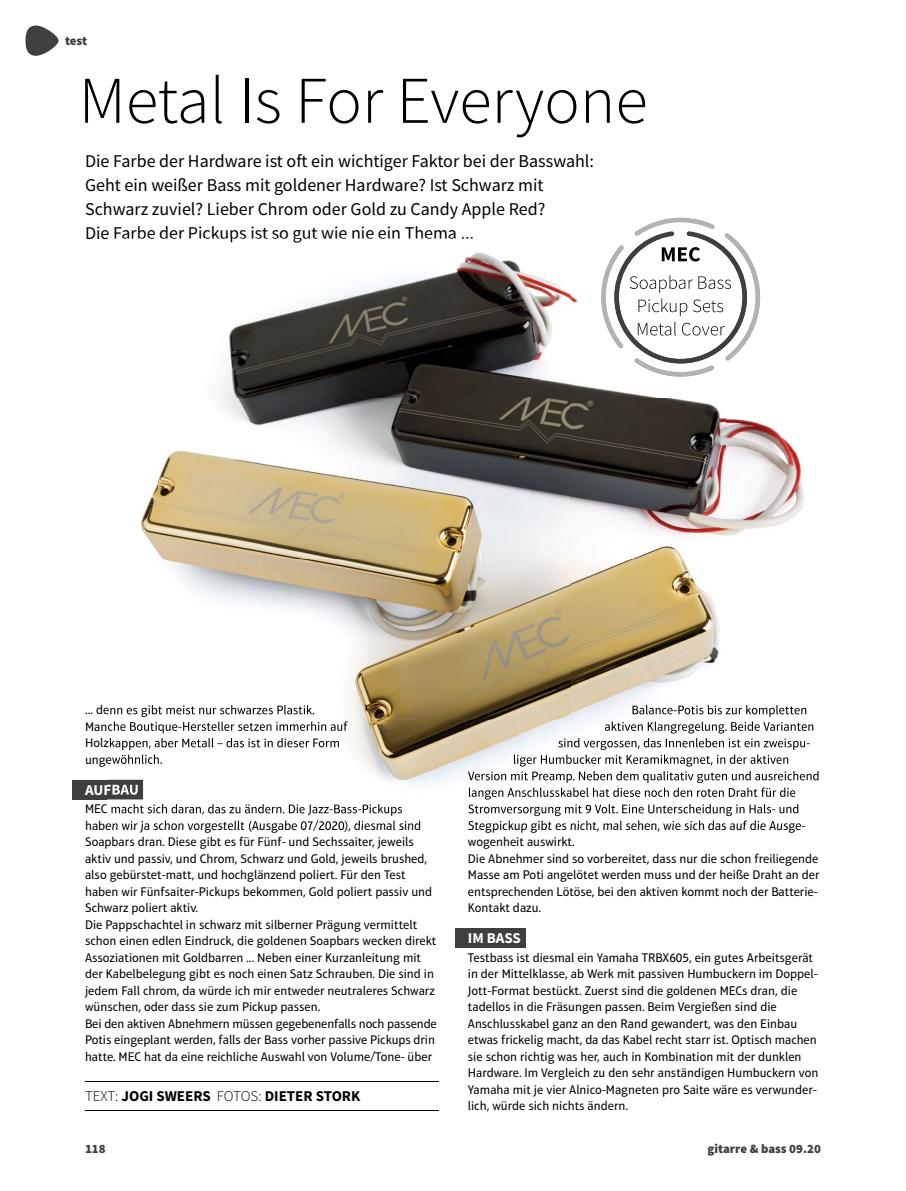
<style>
.page{position:relative;width:906px;height:1191px;background:#fff}
.page>*{position:absolute;margin:0;border:0;box-sizing:border-box;transform-origin:0 0}
.t1{font:300 66.75px "Source Sans Pro";color:#000}
.t2{font:18px/24px "Source Sans Pro";color:#000}
.t3{font:700 15px "Source Sans Pro";color:#000}
.t4{font:700 15px "Source Sans Pro";color:#fff}
.t5{font:12.75px/16.5px "Aptifer Sans LT Pro";color:#000}
.t6{font:900 12.75px "Source Sans Pro";color:#3f3f3e}
.s1{font-weight:300}
</style>
<div class="page">
<div style="left:72px;top:779px;width:71px;height:20px;background:#3f3f3e"></div>
<hr style="left:85px;top:1081px;width:353px;height:1px;background:#000">
<hr style="left:85px;top:1109px;width:353px;height:1px;background:#000">
<div style="left:455px;top:928px;width:70px;height:19px;background:#3f3f3e"></div>
<svg style="left:634px;top:218px;width:101px;height:21px"></svg>
<img style="left:219px;top:279px;width:197px;height:120px">
<img style="left:416px;top:252px;width:261px;height:147px">
<img style="left:726px;top:294px;width:78px;height:523px">
<img style="left:140px;top:399px;width:586px;height:320px">
<img style="left:349px;top:719px;width:170px;height:81px">
<img style="left:519px;top:719px;width:204px;height:98px">
<img style="left:107px;top:779px;width:36px;height:16px">
<img style="left:107px;top:705px;width:207px;height:12px">
<img style="left:107px;top:721px;width:241px;height:12px">
<img style="left:107px;top:738px;width:232px;height:12px">
<img style="left:107px;top:754px;width:55px;height:10px">
<img style="left:107px;top:784px;width:31px;height:10px">
<img style="left:107px;top:804px;width:295px;height:12px">
<img style="left:107px;top:820px;width:314px;height:6px">
<img style="left:230px;top:239px;width:72px;height:4px">
<img style="left:632px;top:705px;width:175px;height:12px">
<img style="left:605px;top:721px;width:209px;height:12px">
<img style="left:558px;top:738px;width:252px;height:12px">
<img style="left:514px;top:754px;width:274px;height:12px">
<img style="left:468px;top:771px;width:351px;height:12px">
<img style="left:469px;top:787px;width:327px;height:12px">
<img style="left:468px;top:804px;width:331px;height:12px">
<img style="left:468px;top:820px;width:337px;height:6px">
<img style="left:614px;top:239px;width:133px;height:124px">
<img style="left:601px;top:245px;width:23px;height:103px">
<img style="left:634px;top:358px;width:80px;height:19px">
<img style="left:725px;top:239px;width:35px;height:122px">
<img style="left:662px;top:247px;width:43px;height:14px">
<img style="left:629px;top:275px;width:103px;height:18px">
<img style="left:638px;top:298px;width:86px;height:18px">
<img style="left:638px;top:322px;width:87px;height:13px">
<svg style="left:26px;top:26px;width:33px;height:30px"></svg>
<p class="t6" style="left:65px;top:32px;width:24px">test</p>
<h1 class="t1" style="left:79px;top:60px;width:570px">Metal Is For Everyone</h1>
<p class="t2" style="left:85px;top:148px;width:510px">Die Farbe der Hardware ist oft ein wichtiger Faktor bei der Basswahl:<br>Geht ein weißer Bass mit goldener Hardware? Ist Schwarz mit Schwarz zuviel? Lieber Chrom oder Gold zu Candy Apple Red?<br>Die Farbe der Pickups ist so gut wie nie ein Thema ...</p>
<p class="t4" style="left:85px;top:779px;width:55px">AUFBAU</p>
<p class="t5" style="left:85px;top:817px;width:353px">haben wir ja schon vorgestellt (Ausgabe 07/2020), diesmal sind Soapbars dran. Diese gibt es für Fünf- und Sechssaiter, jeweils aktiv und passiv, und Chrom, Schwarz und Gold, jeweils brushed, also gebürstet-matt, und hochglänzend poliert. Für den Test haben wir Fünfsaiter-Pickups bekommen, Gold poliert passiv und Schwarz poliert aktiv.<br>Die Pappschachtel in schwarz mit silberner Prägung vermittelt schon einen edlen Eindruck, die goldenen Soapbars wecken direkt Assoziationen mit Goldbarren ... Neben einer Kurzanleitung mit der Kabelbelegung gibt es noch einen Satz Schrauben. Die sind in jedem Fall chrom, da würde ich mir entweder neutraleres Schwarz wünschen, oder dass sie zum Pickup passen.<br>Bei den aktiven Abnehmern müssen gegebenenfalls noch passende Potis eingeplant werden, falls der Bass vorher passive Pickups drin hatte. MEC hat da eine reichliche Auswahl von Volume/Tone- über</p>
<p class="t3" style="left:85px;top:1086px;width:277px"><span class="s1">TEXT:</span> JOGI SWEERS <span class="s1">FOTOS:</span> DIETER STORK</p>
<p class="t5" style="left:468px;top:817px;width:353px">Stegpickup gibt es nicht, mal sehen, wie sich das auf die Ausge&shy;wogenheit auswirkt.<br>Die Abnehmer sind so vorbereitet, dass nur die schon freiliegende Masse am Poti angelötet werden muss und der heiße Draht an der entsprechenden Lötöse, bei den aktiven kommt noch der Batterie-Kontakt dazu.</p>
<p class="t4" style="left:468px;top:928px;width:55px">IM BASS</p>
<p class="t5" style="left:468px;top:949px;width:352px">Testbass ist diesmal ein Yamaha TRBX605, ein gutes Arbeitsgerät in der Mittelklasse, ab Werk mit passiven Humbuckern im Doppel-Jott-Format bestückt. Zuerst sind die goldenen MECs dran, die tadellos in die Fräsungen passen. Beim Vergießen sind die Anschlusskabel ganz an den Rand gewandert, was den Einbau etwas frickelig macht, da das Kabel recht starr ist. Optisch machen sie schon richtig was her, auch in Kombination mit der dunklen Hardware. Im Vergleich zu den sehr anständigen Humbuckern von Yamaha mit je vier Alnico-Magneten pro Saite wäre es verwunder&shy;lich, würde sich nichts ändern.</p>
<p class="t6" style="left:85px;top:1140px;width:22px">118</p>
<p class="t6" style="left:707px;top:1140px;width:115px">gitarre &amp; bass 09.20</p>
</div>
